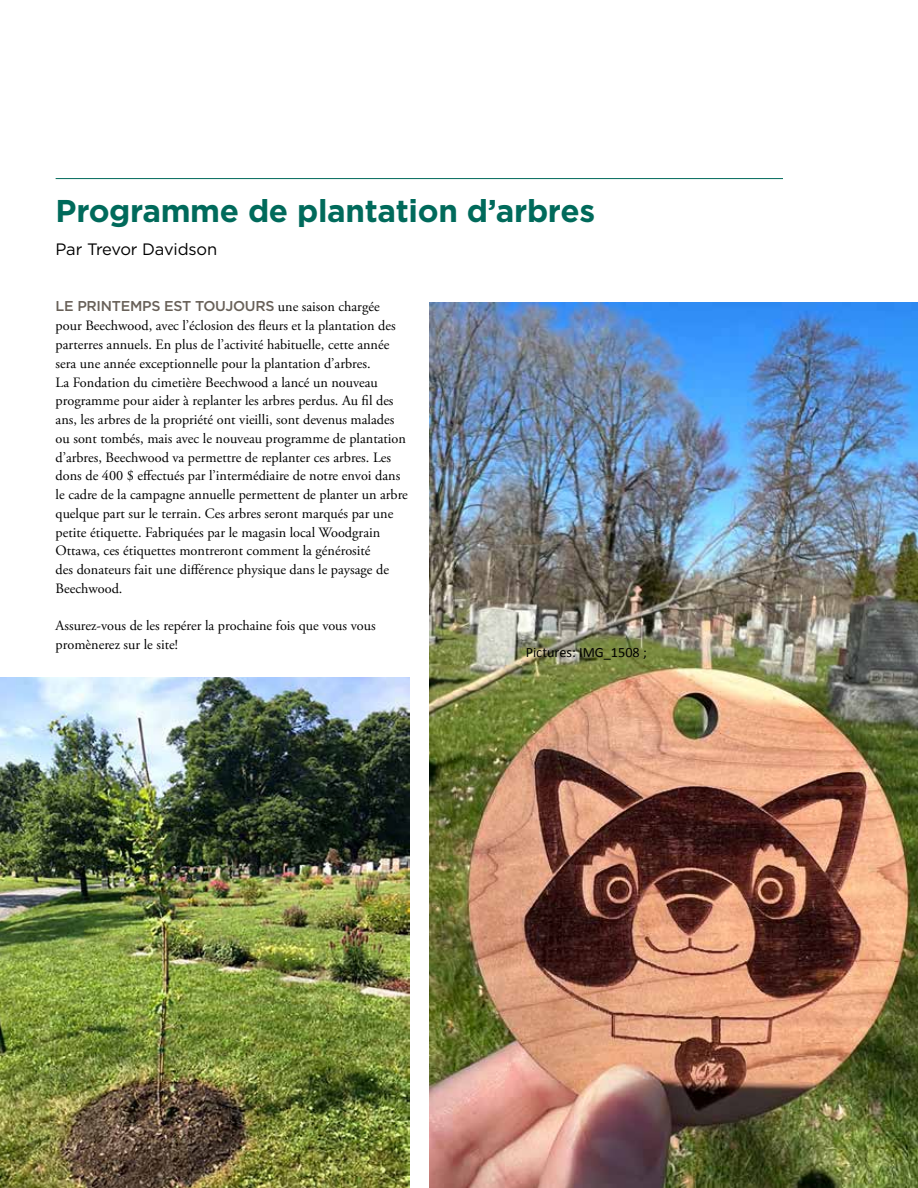
<style>
.page{position:relative;width:918px;height:1188px;background:#fff}
.page>*{position:absolute;margin:0;border:0;box-sizing:border-box;transform-origin:0 0}
.t1{font:700 31.5px "Gotham";letter-spacing:-.01em;color:#006a5b}
.t2{font:16.5px "Gotham";letter-spacing:-.01em;color:#000}
.t3{font:14.25px/18.8px "Adobe Garamond Pro";color:#000}
.t4{font:500 14.25px "Gotham HTF";letter-spacing:-.02em;color:#686058}
.t5{font:14.25px "Calibri";color:#000}
.s1{font-family:"Adobe Garamond Pro";font-weight:400;color:#000}
</style>
<div class="page">
<img style="left:0;top:678px;width:410px;height:510px">
<img style="left:430px;top:302px;width:488px;height:886px">
<hr style="left:56px;top:178px;width:727px;height:1px;background:#006a5b">
<h1 class="t1" style="left:56px;top:190px;width:541px">Programme de plantation d’arbres</h1>
<p class="t2" style="left:56px;top:240px;width:163px">Par Trevor Davidson</p>
<p class="t4" style="left:56px;top:298px;width:326px">LE PRINTEMPS EST TOUJOURS <span class="s1">une saison chargée</span></p>
<p class="t3" style="left:56px;top:317px;width:354px">pour Beechwood, avec l’éclosion des fleurs et la plantation des parterres annuels. En plus de l’activité habituelle, cette année sera une année exceptionnelle pour la plantation d’arbres.<br>La Fondation du cimetière Beechwood a lancé un nouveau programme pour aider à replanter les arbres perdus. Au fil des ans, les arbres de la propriété ont vieilli, sont devenus malades ou sont tombés, mais avec le nouveau programme de plantation d’arbres, Beechwood va permettre de replanter ces arbres. Les dons de 400 $ effectués par l’intermédiaire de notre envoi dans le cadre de la campagne annuelle permettent de planter un arbre quelque part sur le terrain. Ces arbres seront marqués par une petite étiquette. Fabriquées par le magasin local Woodgrain Ottawa, ces étiquettes montreront comment la générosité<br>des donateurs fait une différence physique dans le paysage de Beechwood.</p>
<p class="t3" style="left:56px;top:617px;width:322px">Assurez-vous de les repérer la prochaine fois que vous vous promènerez sur le site!</p>
<p class="t5" style="left:526px;top:642px;width:123px">Pictures: IMG_1508 ;</p>
</div>
